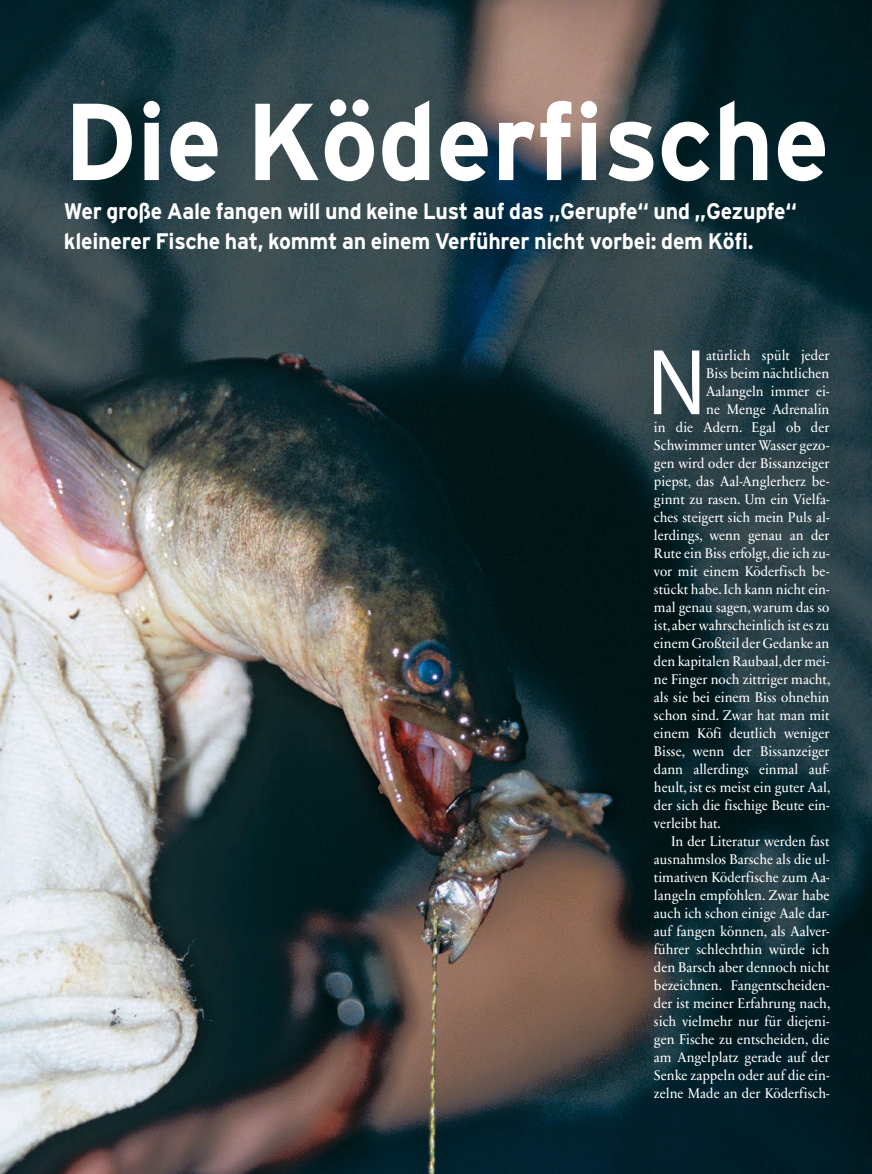
<style>
.page{position:relative;width:872px;height:1174px;background:#fff}
.page>*{position:absolute;margin:0;border:0;box-sizing:border-box;transform-origin:0 0}
.Überschrift{font:700 109.05px "Parey Interstate";color:#fff;scale:.95 1}
.Initial{font:94.35px "Myriad Pro";color:#fff;scale:.95 1}
.Untere_Headline{font:700 22.5px/30px "Parey Interstate";letter-spacing:-.01em;color:#fff;scale:.95 1}
.Initial-2{font:14.25px "Sabon Next LT Pro";color:#fff;scale:.95 1}
.Fließtext_mit_Einzug{font:14.25px/18px "Sabon Next LT Pro";color:#fff;text-align:justify;scale:.95 1}
</style>
<div class="page">
<img style="left:0;top:0;width:872px;height:1174px">
<p class="Überschrift" style="left:64px;top:81px;width:807px">Die Köderfische</p>
<p class="Untere_Headline" style="left:64px;top:196px;width:773px">Wer große Aale fangen will und keine Lust auf das „Gerupfe“ und „Gezupfe“ kleinerer Fische hat, kommt an einem Verführer nicht vorbei: dem Köfi.</p>
<p class="Initial" style="left:647px;top:331px;width:64px">N</p>
<p class="Initial-2" style="left:706px;top:344px;width:131px">atürlich spült jeder</p>
<p class="Initial-2" style="left:706px;top:362px;width:131px">Biss beim nächtlichen</p>
<p class="Initial-2" style="left:706px;top:380px;width:131px">Aalangeln immer ei-</p>
<p class="Initial-2" style="left:706px;top:398px;width:131px">ne Menge Adrenalin</p>
<p class="Initial-2" style="left:654px;top:416px;width:186px">in die Adern. Egal ob der</p>
<p class="Initial-2" style="left:654px;top:434px;width:186px">Schwimmer unter Wasser gezo-</p>
<p class="Initial-2" style="left:654px;top:452px;width:186px">gen wird oder der Bissanzeiger</p>
<p class="Initial-2" style="left:654px;top:470px;width:186px">piepst, das Aal-Anglerherz be-</p>
<p class="Initial-2" style="left:654px;top:488px;width:186px">ginnt zu rasen. Um ein Vielfa-</p>
<p class="Initial-2" style="left:654px;top:506px;width:186px">ches steigert sich mein Puls al-</p>
<p class="Initial-2" style="left:654px;top:524px;width:186px">lerdings, wenn genau an der</p>
<p class="Initial-2" style="left:654px;top:542px;width:186px">Rute ein Biss erfolgt, die ich zu-</p>
<p class="Initial-2" style="left:654px;top:560px;width:186px">vor mit einem Köderfisch be-</p>
<p class="Initial-2" style="left:654px;top:578px;width:186px">stückt habe. Ich kann nicht ein-</p>
<p class="Initial-2" style="left:654px;top:596px;width:186px">mal genau sagen, warum das so</p>
<p class="Initial-2" style="left:654px;top:614px;width:186px">ist, aber wahrscheinlich ist es zu</p>
<p class="Initial-2" style="left:654px;top:632px;width:186px">einem Großteil der Gedanke an</p>
<p class="Initial-2" style="left:654px;top:650px;width:186px">den kapitalen Raubaal, der mei-</p>
<p class="Initial-2" style="left:654px;top:668px;width:187px">ne Finger noch zittriger macht,</p>
<p class="Initial-2" style="left:654px;top:686px;width:186px">als sie bei einem Biss ohnehin</p>
<p class="Initial-2" style="left:654px;top:704px;width:186px">schon sind. Zwar hat man mit</p>
<p class="Initial-2" style="left:654px;top:722px;width:186px">einem Köfi deutlich weniger</p>
<p class="Initial-2" style="left:654px;top:740px;width:186px">Bisse, wenn der Bissanzeiger</p>
<p class="Initial-2" style="left:654px;top:758px;width:186px">dann allerdings einmal auf-</p>
<p class="Initial-2" style="left:654px;top:776px;width:187px">heult, ist es meist ein guter Aal,</p>
<p class="Initial-2" style="left:654px;top:794px;width:186px">der sich die fischige Beute ein-</p>
<p class="Initial-2" style="left:654px;top:812px;width:72px">verleibt hat.</p>
<p class="Fließtext_mit_Einzug" style="left:654px;top:832px;width:187px;text-indent:17px">In der Literatur werden fast ausnahmslos Barsche als die ul&shy;timativen Köderfische zum Aa&shy;langeln empfohlen. Zwar habe auch ich schon einige Aale dar&shy;auf fangen können, als Aalver&shy;führer schlechthin würde ich den Barsch aber dennoch nicht bezeichnen. Fangentscheiden&shy;der ist meiner Erfahrung nach, sich vielmehr nur für diejeni&shy;gen Fische zu entscheiden, die am Angelplatz gerade auf der Senke zappeln oder auf die ein&shy;zelne Made an der Köderfisch-</p>
</div>
